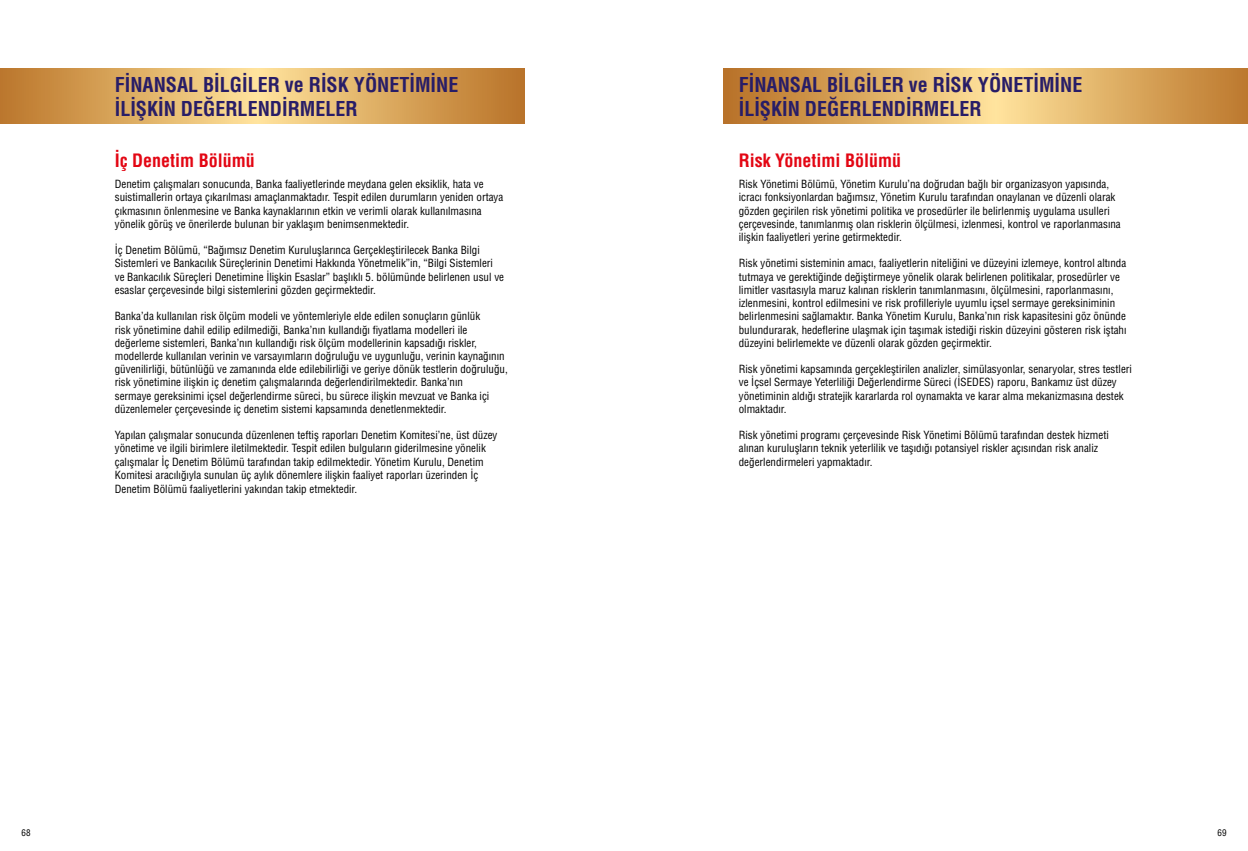
<style>
.page{position:relative;width:1248px;height:851px;background:#fff}
.page>*{position:absolute;margin:0;border:0;box-sizing:border-box;transform-origin:0 0}
.t1{font:700 condensed 20px/24px "Helvetica LT Std";color:#281d67}
.t2{font:700 condensed 18px "Helvetica LT Std";color:#e30613}
.t3{font:condensed 11px/13.2px "Helvetica LT Std";color:#000}
.t4{font:condensed 9px "Helvetica LT Std";color:#000}
</style>
<div class="page">
<svg style="left:0;top:69px;width:524px;height:55px;background:#dcaa61"></svg>
<svg style="left:723px;top:69px;width:524px;height:55px;background:#dbaa61"></svg>
<h1 class="t1" style="left:115px;top:72px;width:345px">FİNANSAL BİLGİLER ve RİSK YÖNETİMİNE<br>İLİŞKİN DEĞERLENDİRMELER</h1>
<h2 class="t2" style="left:115px;top:149px;width:142px">İç Denetim Bölümü</h2>
<p class="t3" style="left:115px;top:177px;width:390px">Denetim çalışmaları sonucunda, Banka faaliyetlerinde meydana gelen eksiklik, hata ve suistimallerin ortaya çıkarılması amaçlanmaktadır. Tespit edilen durumların yeniden ortaya çıkmasının önlenmesine ve Banka kaynaklarının etkin ve verimli olarak kullanılmasına yönelik görüş ve önerilerde bulunan bir yaklaşım benimsenmektedir.</p>
<p class="t3" style="left:115px;top:243px;width:391px">İç Denetim Bölümü, “Bağımsız Denetim Kuruluşlarınca Gerçekleştirilecek Banka Bilgi Sistemleri ve Bankacılık Süreçlerinin Denetimi Hakkında Yönetmelik”in, “Bilgi Sistemleri ve Bankacılık Süreçleri Denetimine İlişkin Esaslar” başlıklı 5. bölümünde belirlenen usul ve esaslar çerçevesinde bilgi sistemlerini gözden geçirmektedir.</p>
<p class="t3" style="left:115px;top:309px;width:394px">Banka’da kullanılan risk ölçüm modeli ve yöntemleriyle elde edilen sonuçların günlük<br>risk yönetimine dahil edilip edilmediği, Banka’nın kullandığı fiyatlama modelleri ile değerleme sistemleri, Banka’nın kullandığı risk ölçüm modellerinin kapsadığı riskler, modellerde kullanılan verinin ve varsayımların doğruluğu ve uygunluğu, verinin kaynağının güvenilirliği, bütünlüğü ve zamanında elde edilebilirliği ve geriye dönük testlerin doğruluğu, risk yönetimine ilişkin iç denetim çalışmalarında değerlendirilmektedir. Banka’nın<br>sermaye gereksinimi içsel değerlendirme süreci, bu sürece ilişkin mevzuat ve Banka içi düzenlemeler çerçevesinde iç denetim sistemi kapsamında denetlenmektedir.</p>
<p class="t3" style="left:115px;top:428px;width:384px">Yapılan çalışmalar sonucunda düzenlenen teftiş raporları Denetim Komitesi’ne, üst düzey yönetime ve ilgili birimlere iletilmektedir. Tespit edilen bulguların giderilmesine yönelik çalışmalar İç Denetim Bölümü tarafından takip edilmektedir. Yönetim Kurulu, Denetim Komitesi aracılığıyla sunulan üç aylık dönemlere ilişkin faaliyet raporları üzerinden İç Denetim Bölümü faaliyetlerini yakından takip etmektedir.</p>
<h1 class="t1" style="left:738px;top:72px;width:345px">FİNANSAL BİLGİLER ve RİSK YÖNETİMİNE<br>İLİŞKİN DEĞERLENDİRMELER</h1>
<h2 class="t2" style="left:738px;top:149px;width:164px">Risk Yönetimi Bölümü</h2>
<p class="t3" style="left:738px;top:177px;width:383px">Risk Yönetimi Bölümü, Yönetim Kurulu’na doğrudan bağlı bir organizasyon yapısında, icracı fonksiyonlardan bağımsız, Yönetim Kurulu tarafından onaylanan ve düzenli olarak gözden geçirilen risk yönetimi politika ve prosedürler ile belirlenmiş uygulama usulleri çerçevesinde, tanımlanmış olan risklerin ölçülmesi, izlenmesi, kontrol ve raporlanmasına ilişkin faaliyetleri yerine getirmektedir.</p>
<p class="t3" style="left:738px;top:257px;width:389px">Risk yönetimi sisteminin amacı, faaliyetlerin niteliğini ve düzeyini izlemeye, kontrol altında tutmaya ve gerektiğinde değiştirmeye yönelik olarak belirlenen politikalar, prosedürler ve limitler vasıtasıyla maruz kalınan risklerin tanımlanmasını, ölçülmesini, raporlanmasını, izlenmesini, kontrol edilmesini ve risk profilleriyle uyumlu içsel sermaye gereksiniminin belirlenmesini sağlamaktır. Banka Yönetim Kurulu, Banka’nın risk kapasitesini göz önünde bulundurarak, hedeflerine ulaşmak için taşımak istediği riskin düzeyini gösteren risk iştahı düzeyini belirlemekte ve düzenli olarak gözden geçirmektir.</p>
<p class="t3" style="left:738px;top:362px;width:395px">Risk yönetimi kapsamında gerçekleştirilen analizler, simülasyonlar, senaryolar, stres testleri ve İçsel Sermaye Yeterliliği Değerlendirme Süreci (İSEDES) raporu, Bankamız üst düzey yönetiminin aldığı stratejik kararlarda rol oynamakta ve karar alma mekanizmasına destek olmaktadır.</p>
<p class="t3" style="left:738px;top:428px;width:371px">Risk yönetimi programı çerçevesinde Risk Yönetimi Bölümü tarafından destek hizmeti alınan kuruluşların teknik yeterlilik ve taşıdığı potansiyel riskler açısından risk analiz değerlendirmeleri yapmaktadır.</p>
<p class="t4" style="left:22px;top:827px;width:10px">68</p>
<p class="t4" style="left:1217px;top:827px;width:10px">69</p>
</div>
